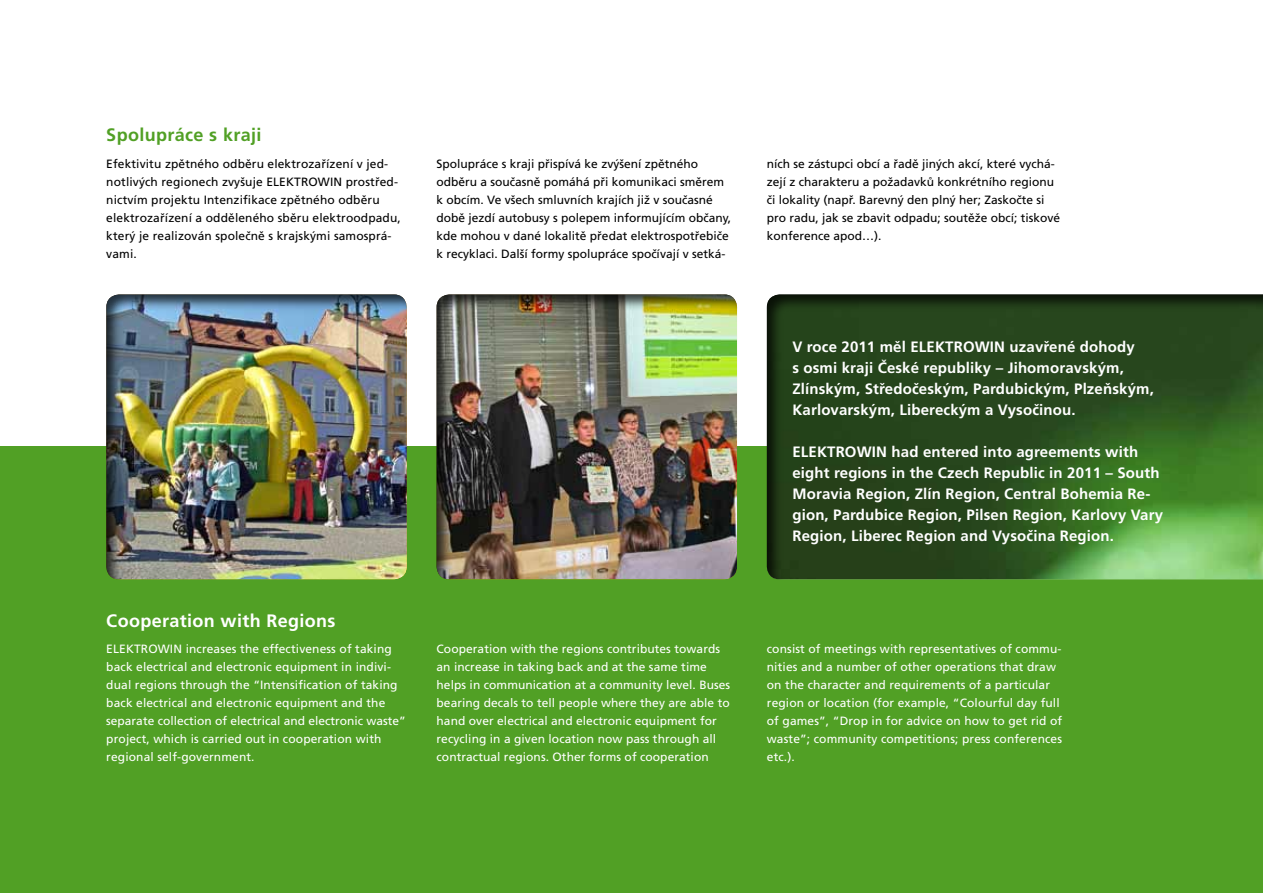
<style>
.page{position:relative;width:1263px;height:893px;background:#fff}
.page>*{position:absolute;margin:0;border:0;box-sizing:border-box;transform-origin:0 0}
.t1{font:700 18px "Frutiger CE";letter-spacing:.02em;color:#fff}
.t2{font:700 18px "Frutiger CE";letter-spacing:.02em;color:#51a025}
.t3{font:700 15px/21px "Frutiger CE";letter-spacing:.01em;color:#fff}
.t4{font:12px/18px "Frutiger CE";letter-spacing:.01em;color:#fff}
.t5{font:12px/18px "Frutiger CE";color:#000}
</style>
<div class="page">
<div style="left:0;top:446px;width:1263px;height:447px;background:#51a025"></div>
<div style="left:765px;top:292px;width:498px;height:288px;background:#000;opacity:.75"></div>
<div style="left:105px;top:294px;width:303px;height:286px;background:#000;opacity:.75"></div>
<div style="left:435px;top:294px;width:303px;height:286px;background:#000;opacity:.75"></div>
<h1 class="t2" style="left:106px;top:124px;width:157px">Spolupráce s kraji</h1>
<p class="t5" style="left:106px;top:155px;width:296px">Efektivitu zpětného odběru elektrozařízení v jed&shy;notlivých regionech zvyšuje ELEKTROWIN prostřed&shy;nictvím projektu Intenzifikace zpětného odběru elektrozařízení a odděleného sběru elektroodpadu, který je realizován společně s krajskými samosprá&shy;vami.</p>
<p class="t5" style="left:437px;top:155px;width:296px">Spolupráce s kraji přispívá ke zvýšení zpětného odběru a současně pomáhá při komunikaci směrem k obcím. Ve všech smluvních krajích již v současné době jezdí autobusy s polepem informujícím občany, kde mohou v dané lokalitě předat elektrospotřebiče k recyklaci. Další formy spolupráce spočívají v setká-</p>
<p class="t5" style="left:767px;top:155px;width:295px">ních se zástupci obcí a řadě jiných akcí, které vychá&shy;zejí z charakteru a požadavků konkrétního regionu či lokality (např. Barevný den plný her; Zaskočte si pro radu, jak se zbavit odpadu; soutěže obcí; tiskové konference apod…).</p>
<p class="t3" style="left:792px;top:336px;width:363px">V roce 2011 měl ELEKTROWIN uzavřené dohody<br>s osmi kraji České republiky – Jihomoravským, Zlínským, Středočeským, Pardubickým, Plzeňským, Karlovarským, Libereckým a Vysočinou.</p>
<p class="t3" style="left:792px;top:441px;width:372px">ELEKTROWIN had entered into agreements with eight regions in the Czech Republic in 2011 – South Moravia Region, Zlín Region, Central Bohemia Re&shy;gion, Pardubice Region, Pilsen Region, Karlovy Vary Region, Liberec Region and Vysočina Region.</p>
<h1 class="t1" style="left:106px;top:609px;width:231px">Cooperation with Regions</h1>
<p class="t4" style="left:106px;top:640px;width:301px">ELEKTROWIN increases the effectiveness of taking back electrical and electronic equipment in indivi&shy;dual regions through the “Intensification of taking back electrical and electronic equipment and the separate collection of electrical and electronic waste” project, which is carried out in cooperation with regional self-government.</p>
<p class="t4" style="left:437px;top:640px;width:295px">Cooperation with the regions contributes towards an increase in taking back and at the same time helps in communication at a community level. Buses bearing decals to tell people where they are able to hand over electrical and electronic equipment for recycling in a given location now pass through all contractual regions. Other forms of cooperation</p>
<p class="t4" style="left:767px;top:640px;width:297px">consist of meetings with representatives of commu&shy;nities and a number of other operations that draw on the character and requirements of a particular region or location (for example, “Colourful day full of games”, “Drop in for advice on how to get rid of waste”; community competitions; press conferences etc.).</p>
</div>
